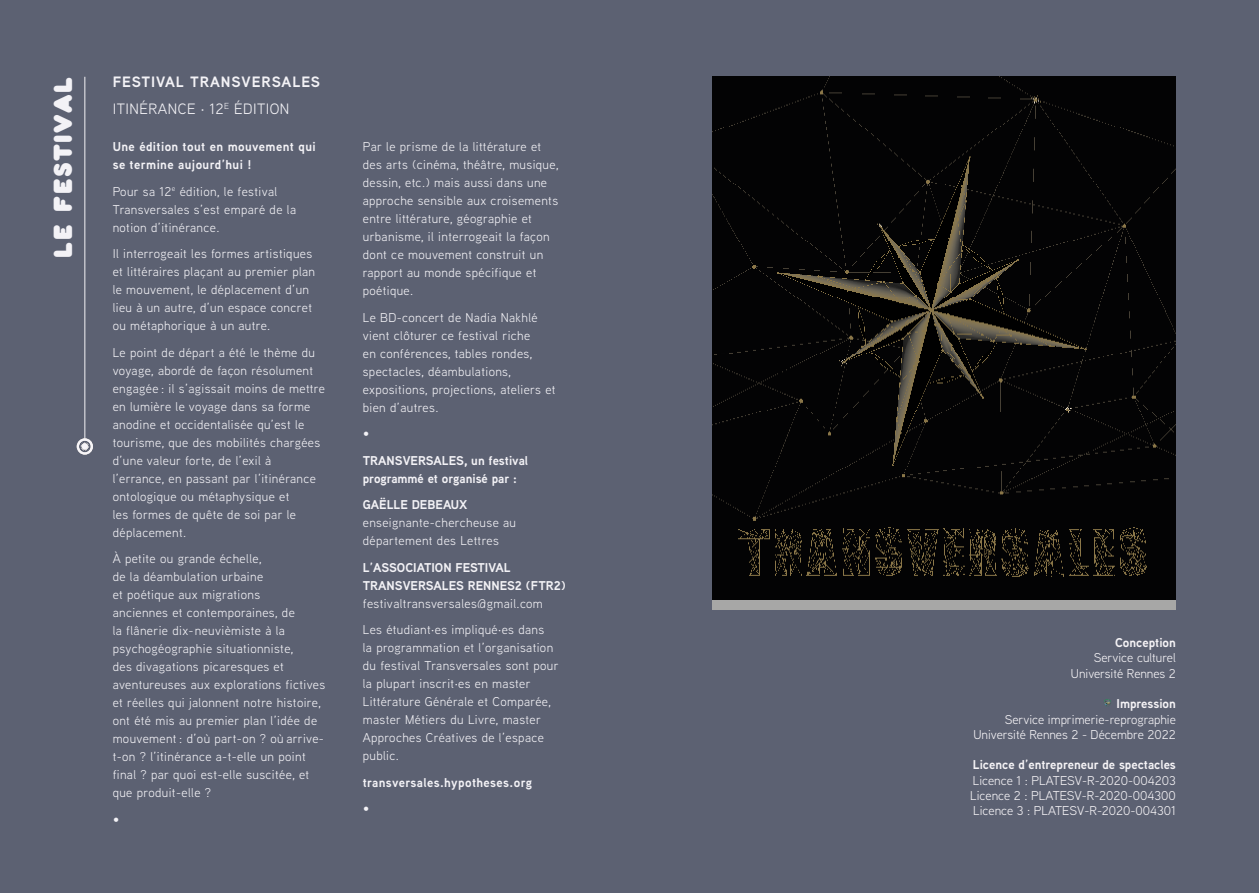
<style>
.page{position:relative;width:1259px;height:893px;background:#5c6172}
.page>*{position:absolute;margin:0;border:0;box-sizing:border-box;transform-origin:0 0}
.t1{font:25.5px "Pochoir Pleine";letter-spacing:.06em;color:#f3f2f6}
.t2{font:700 15px "Aaux Next";letter-spacing:.06em;color:#f3f2f6}
.t3{font:15px "Aaux Next";letter-spacing:.03em;color:#f3f2f6}
.t4{font:12.75px/18px "Aaux Next";letter-spacing:.03em;color:#f3f2f6}
.t5{font:12.75px/15.3px "Aaux Next";color:#f5f3f6;text-align:right}
.t6{font:700 12.75px/18px "Aaux Next";color:#f3f2f6}
.t7{font:700 12.75px/18px "Aaux Next";letter-spacing:.03em;color:#f3f2f6}
.t8{font:700 12.75px/15.3px "Aaux Next";color:#f5f3f6}
.s1{font-weight:700}
.s2{font-weight:400}
</style>
<div class="page">
<hr style="left:84px;top:77px;width:1px;height:364px;background:#f3f2f6">
<img style="left:77px;top:438px;width:16px;height:17px">
<img style="left:712px;top:77px;width:464px;height:523px">
<div style="left:712px;top:600px;width:464px;height:9px;background:#a7a7a6"></div>
<svg style="left:1104px;top:699px;width:7px;height:7px"></svg>
<p class="t1" style="left:47px;top:258px;width:182px;rotate:-90deg">le festival</p>
<p class="t2" style="left:113px;top:71px;width:209px">FESTIVAL TRANSVERSALES</p>
<p class="t3" style="left:113px;top:98px;width:178px">ITINÉRANCE · 12<sup>E</sup> ÉDITION</p>
<p class="t7" style="left:113px;top:137px;width:204px">Une édition tout en mouvement qui se termine aujourd’hui !</p>
<p class="t4" style="left:113px;top:182px;width:185px">Pour sa 12<sup>e</sup> édition, le festival<br>Transversales s’est emparé de la notion d’itinérance.</p>
<p class="t4" style="left:113px;top:244px;width:204px">Il interrogeait les formes artistiques et littéraires plaçant au premier plan le mouvement, le déplacement d’un lieu à un autre, d’un espace concret ou métaphorique à un autre.</p>
<p class="t4" style="left:113px;top:343px;width:214px">Le point de départ a été le thème du voyage, abordé de façon résolument engagée : il s’agissait moins de mettre en lumière le voyage dans sa forme anodine et occidentalisée qu’est le tourisme, que des mobilités chargées d’une valeur forte, de l’exil à l’errance, en passant par l’itinérance ontologique ou métaphysique et<br>les formes de quête de soi par le déplacement.</p>
<p class="t4" style="left:113px;top:549px;width:214px">À petite ou grande échelle,<br>de la déambulation urbaine<br>et poétique aux migrations<br>anciennes et contemporaines, de<br>la flânerie dix-neuvièmiste à la psychogéographie situationniste,<br>des divagations picaresques et aventureuses aux explorations fictives et réelles qui jalonnent notre histoire, ont été mis au premier plan l’idée de mouvement : d’où part-on ? où arrive&shy;t-on ? l’itinérance a-t-elle un point final ? par quoi est-elle suscitée, et que produit-elle ?</p>
<p class="t6" style="left:113px;top:810px;width:8px">•</p>
<p class="t4" style="left:363px;top:137px;width:197px">Par le prisme de la littérature et des arts (cinéma, théâtre, musique, dessin, etc.) mais aussi dans une approche sensible aux croisements entre littérature, géographie et urbanisme, il interrogeait la façon dont ce mouvement construit un rapport au monde spécifique et poétique.</p>
<p class="t4" style="left:363px;top:308px;width:194px">Le BD-concert de Nadia Nakhlé vient clôturer ce festival riche<br>en conférences, tables rondes, spectacles, déambulations, expositions, projections, ateliers et bien d’autres.</p>
<p class="t6" style="left:363px;top:424px;width:8px">•</p>
<p class="t6" style="left:363px;top:451px;width:167px">TRANSVERSALES, un festival programmé et organisé par :</p>
<p class="t4" style="left:363px;top:495px;width:155px"><span class="s1">GAËLLE DEBEAUX </span>enseignante-chercheuse au département des Lettres</p>
<p class="t6" style="left:363px;top:558px;width:205px">L’ASSOCIATION FESTIVAL<br>TRANSVERSALES RENNES2 (FTR2) <span class="s2">festivaltransversales@gmail.com</span></p>
<p class="t4" style="left:363px;top:620px;width:197px">Les étudiant·es impliqué·es dans<br>la programmation et l’organisation du festival Transversales sont pour la plupart inscrit·es en master<br>Littérature Générale et Comparée, master Métiers du Livre, master<br>Approches Créatives de l’espace public.</p>
<p class="t7" style="left:363px;top:773px;width:171px">transversales.hypotheses.org</p>
<p class="t6" style="left:363px;top:799px;width:8px">•</p>
<p class="t5" style="left:1071px;top:634px;width:106px"><span class="s1">Conception<br></span>Service culturel<br>Université Rennes 2</p>
<p class="t8" style="left:1116px;top:696px;width:61px">Impression</p>
<p class="t5" style="left:973px;top:711px;width:204px">Service imprimerie-reprographie<br>Université Rennes 2 - Décembre 2022</p>
<p class="t8" style="left:972px;top:757px;width:205px">Licence d’entrepreneur de spectacles<br><span class="s2">Licence 1 : PLATESV-R-2020-004203</span></p>
<p class="t5" style="left:970px;top:787px;width:207px">Licence 2 : PLATESV-R-2020-004300</p>
<p class="t5" style="left:973px;top:803px;width:204px">Licence 3 : PLATESV-R-2020-004301</p>
</div>
